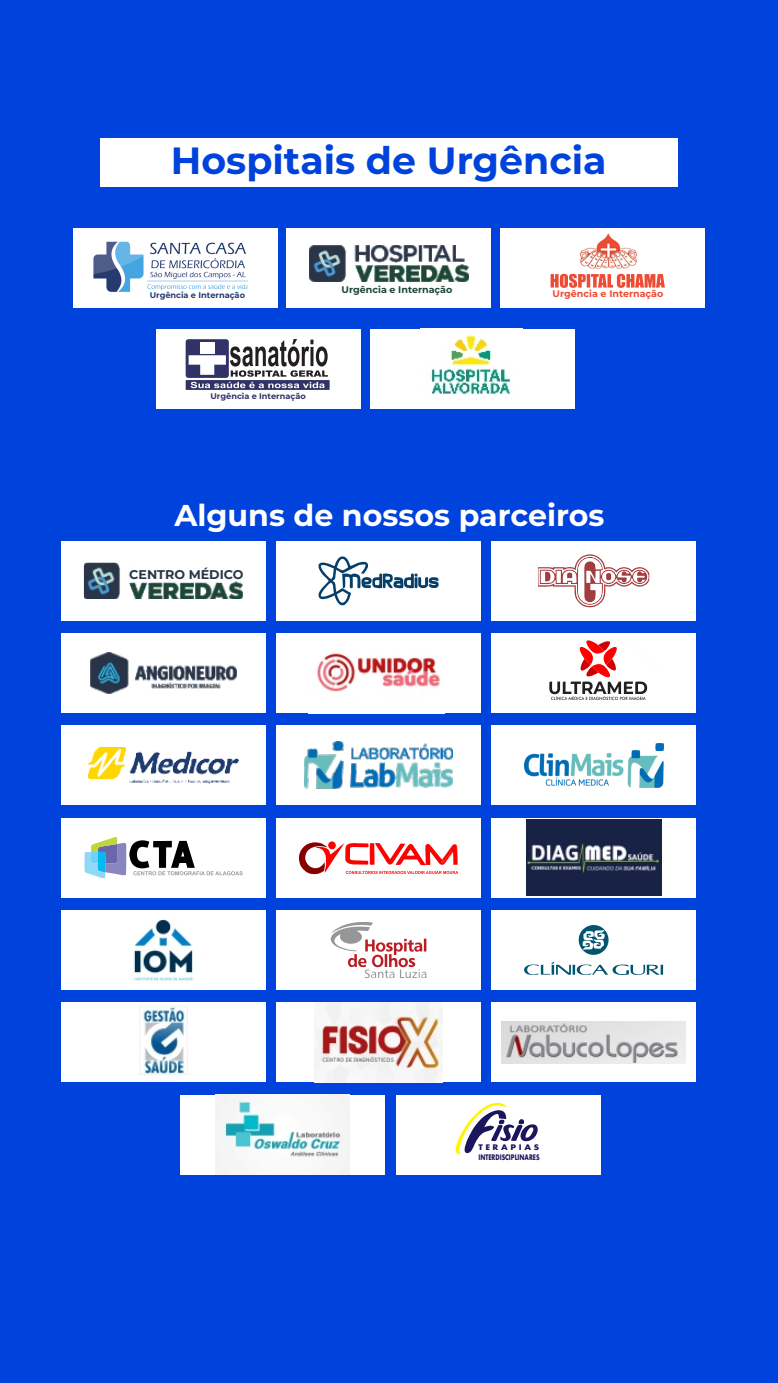
<style>
.page{position:relative;width:778px;height:1383px;background:#fff}
.page>*{position:absolute;margin:0;border:0;box-sizing:border-box;transform-origin:0 0}
.t1{font:700 37.8px "Montserrat";color:#0042dc}
.t2{font:700 30px "Montserrat";color:#fff}
.t3{font:700 12.6px "Montserrat";color:#2a3548}
.t4{font:700 9.6px "Montserrat";color:#1c4635}
.t5{font:700 9.6px "Montserrat";color:#ee4b34}
.t6{font:700 8.4px/9.3px "Aharoni";color:#1c145c;scale:1.12 1}
.t7{font:700 8.1px "Montserrat";color:#263a6f}
.t8{font:700 8.1px "Montserrat";color:#313366}
</style>
<div class="page">
<div style="left:0;top:0;width:778px;height:1382px;background:#0042dc"></div>
<div style="left:100px;top:138px;width:578px;height:49px;background:#fff"></div>
<div style="left:73px;top:228px;width:204px;height:79px;background:#fff"></div>
<div style="left:286px;top:228px;width:205px;height:79px;background:#fff"></div>
<div style="left:500px;top:228px;width:205px;height:79px;background:#fff"></div>
<div style="left:156px;top:329px;width:205px;height:80px;background:#fff"></div>
<div style="left:370px;top:329px;width:205px;height:80px;background:#fff"></div>
<img style="left:431px;top:334px;width:80px;height:61px">
<img style="left:93px;top:242px;width:155px;height:50px">
<img style="left:309px;top:245px;width:159px;height:36px">
<img style="left:581px;top:233px;width:55px;height:41px">
<svg style="left:550px;top:274px;width:115px;height:14px"></svg>
<div style="left:186px;top:339px;width:43px;height:39px;background:#313366;border-radius:3px"></div>
<svg style="left:186px;top:380px;width:143px;height:10px"></svg>
<svg style="left:188px;top:339px;width:140px;height:49px"></svg>
<div style="left:61px;top:541px;width:205px;height:80px;background:#fff"></div>
<img style="left:84px;top:562px;width:159px;height:37px">
<div style="left:276px;top:541px;width:205px;height:80px;background:#fff"></div>
<div style="left:491px;top:541px;width:205px;height:80px;background:#fff"></div>
<svg style="left:318px;top:556px;width:120px;height:49px"></svg>
<svg style="left:538px;top:554px;width:112px;height:54px"></svg>
<div style="left:61px;top:633px;width:205px;height:80px;background:#fff"></div>
<div style="left:276px;top:633px;width:205px;height:80px;background:#fff"></div>
<img style="left:316px;top:653px;width:124px;height:39px">
<div style="left:491px;top:633px;width:205px;height:80px;background:#fff"></div>
<div style="left:61px;top:725px;width:205px;height:80px;background:#fff"></div>
<div style="left:276px;top:725px;width:205px;height:80px;background:#fff"></div>
<div style="left:491px;top:725px;width:205px;height:80px;background:#fff"></div>
<div style="left:61px;top:817px;width:205px;height:80px;background:#fff"></div>
<div style="left:276px;top:817px;width:205px;height:80px;background:#fff"></div>
<div style="left:491px;top:817px;width:205px;height:80px;background:#fff"></div>
<div style="left:61px;top:910px;width:205px;height:80px;background:#fff"></div>
<img style="left:133px;top:919px;width:61px;height:62px">
<div style="left:276px;top:910px;width:205px;height:80px;background:#fff"></div>
<div style="left:491px;top:910px;width:205px;height:80px;background:#fff"></div>
<div style="left:61px;top:1002px;width:205px;height:80px;background:#fff"></div>
<div style="left:276px;top:1002px;width:205px;height:80px;background:#fff"></div>
<img style="left:315px;top:1002px;width:127px;height:80px">
<div style="left:491px;top:1002px;width:205px;height:80px;background:#fff"></div>
<div style="left:180px;top:1094px;width:204px;height:80px;background:#fff"></div>
<img style="left:215px;top:1094px;width:134px;height:80px">
<div style="left:395px;top:1094px;width:205px;height:80px;background:#fff"></div>
<img style="left:91px;top:653px;width:145px;height:40px">
<svg style="left:549px;top:640px;width:99px;height:60px"></svg>
<img style="left:88px;top:747px;width:151px;height:36px">
<img style="left:304px;top:741px;width:148px;height:48px">
<img style="left:524px;top:744px;width:139px;height:43px">
<svg style="left:84px;top:837px;width:159px;height:42px"></svg>
<svg style="left:299px;top:841px;width:159px;height:33px"></svg>
<img style="left:526px;top:819px;width:135px;height:76px">
<svg style="left:330px;top:922px;width:96px;height:56px"></svg>
<svg style="left:578px;top:925px;width:31px;height:30px"></svg>
<svg style="left:524px;top:962px;width:139px;height:13px"></svg>
<img style="left:139px;top:1006px;width:49px;height:68px">
<img style="left:501px;top:1021px;width:185px;height:42px">
<svg style="left:455px;top:1102px;width:83px;height:53px"></svg>
<h1 class="t1" style="left:171px;top:138px;width:437px">Hospitais de Urgência</h1>
<p class="t4" style="left:341px;top:283px;width:112px">Urgência e Internação</p>
<p class="t7" style="left:150px;top:290px;width:97px">Urgência e Internação</p>
<p class="t5" style="left:552px;top:287px;width:112px">Urgência e Internação</p>
<p class="t8" style="left:210px;top:391px;width:97px">Urgência e Internação</p>
<h2 class="t2" style="left:174px;top:497px;width:431px">Alguns de nossos parceiros</h2>
<h3 class="t3" style="left:129px;top:566px;width:116px">CENTRO MÉDICO</h3>
<p class="t6" style="left:478px;top:1143px;width:56px">T E R A P I A S<br>INTERDISCIPLINARES</p>
</div>
